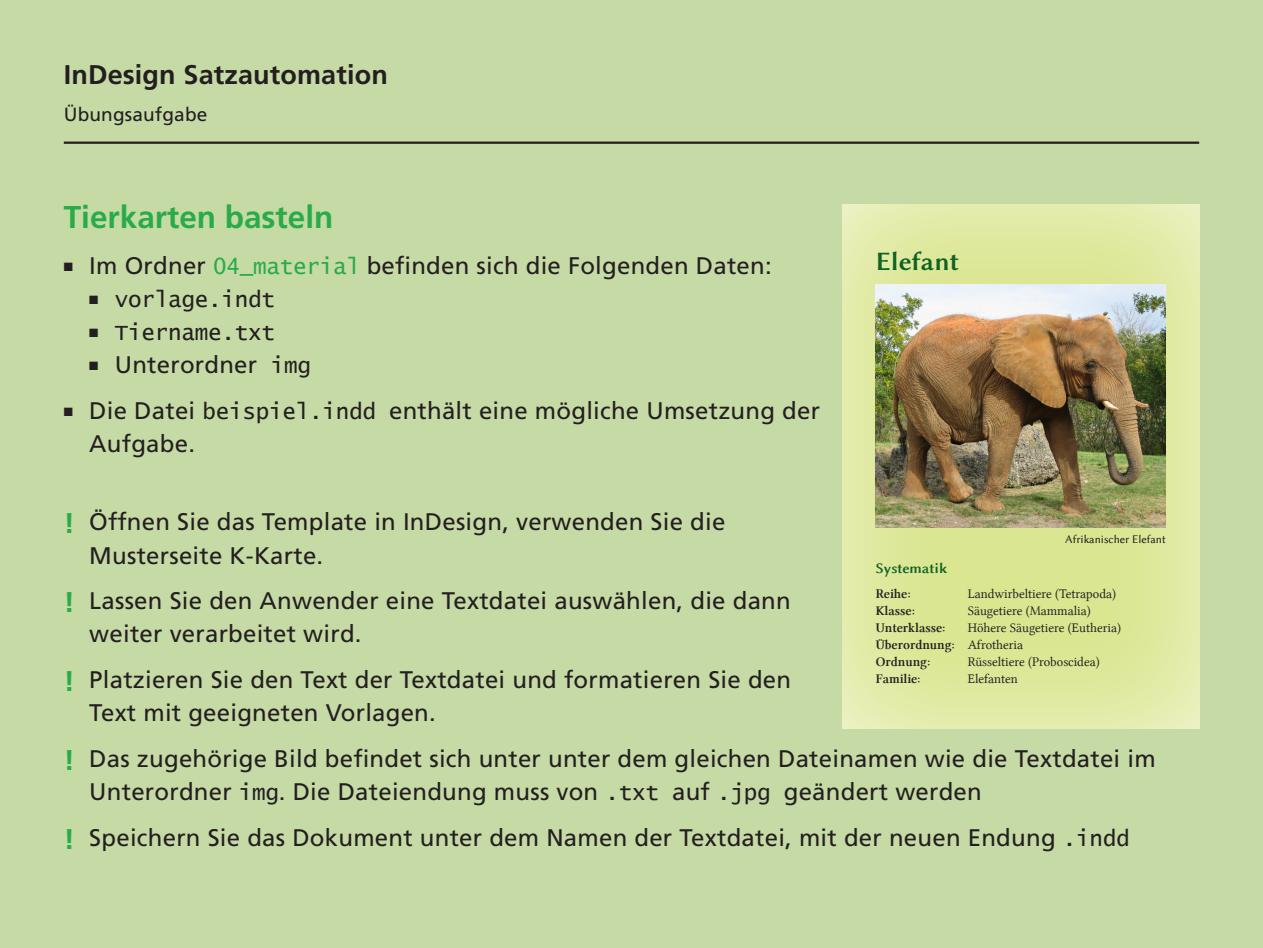
<style>
.page{position:relative;width:1263px;height:948px;background:#fff}
.page>*{position:absolute;margin:0;border:0;box-sizing:border-box;transform-origin:0 0}
.t1{font:700 31.5px "Frutiger";color:#29ab4a}
.t2{font:700 27px "Frutiger";letter-spacing:.005em;color:#231f20}
.t3{font:26.7px "Lin Biolinum OB";color:#0e6224}
.frage_aufgabe{font:24px/33px "Frutiger";letter-spacing:.01em;color:#231f20}
.aufzaehlung{font:24px/33px "Frutiger";letter-spacing:.01em;color:#231f20}
.aufzaehlung_unterpun{font:24px "Frutiger";letter-spacing:.01em;color:#231f20}
.aufzaehlung_unterpun-2{font:22.5px "Lucida Console";letter-spacing:-.01em;color:#231f20}
.t4{font:19.05px "Frutiger";letter-spacing:.01em;color:#231f20}
.t5{font:14.85px "Lin Biolinum B";color:#0e6224}
.t6{font:13.35px "Lin Libertine";color:#231f20}
.t7{font:13.35px/17.1px "Lin Libertine B";color:#231f20}
.t8{font:11.85px "Lin Biolinum";color:#231f20}
.s1{font-family:"Lucida Console";font-size:22.5px;color:#29ab4a}
.s2{font-family:"Lucida Console";font-size:22.5px}
.s3{font-weight:700;font-size:28.5px;color:#29ab4a}
.s4{font-family:"Lin Libertine"}
</style>
<div class="page">
<div style="left:0;top:0;width:1263px;height:947px;background:#c6daa6"></div>
<hr style="left:64px;top:141px;width:1135px;height:3px;background:#231f20">
<div style="left:842px;top:204px;width:357px;height:523px;background:#fff;opacity:.75"></div>
<img style="left:876px;top:284px;width:289px;height:243px">
<p class="t2" style="left:64px;top:59px;width:326px">InDesign Satzautomation</p>
<p class="t4" style="left:64px;top:103px;width:145px">Übungsaufgabe</p>
<p class="t1" style="left:64px;top:198px;width:271px">Tierkarten basteln</p>
<p class="aufzaehlung" style="left:64px;top:249px;width:709px">■ Im Ordner <span class="s1">04_material</span> befinden sich die Folgenden Daten:</p>
<p class="aufzaehlung_unterpun-2" style="left:89px;top:289px;width:187px">■ vorlage.indt</p>
<p class="aufzaehlung_unterpun-2" style="left:89px;top:322px;width:187px">■ Tiername.txt</p>
<p class="aufzaehlung_unterpun" style="left:89px;top:350px;width:223px">■ Unterordner <span class="s2">img</span></p>
<p class="aufzaehlung" style="left:89px;top:394px;width:732px;text-indent:-26px">■ Die Datei <span class="s2">beispiel.indd</span> enthält eine mögliche Umsetzung der<br>Aufgabe.</p>
<p class="t3" style="left:876px;top:245px;width:85px">Elefant</p>
<p class="frage_aufgabe" style="left:89px;top:505px;width:638px;text-indent:-26px"><span class="s3">!</span> Öffnen Sie das Template in InDesign, verwenden Sie die<br>Musterseite K-Karte.</p>
<p class="frage_aufgabe" style="left:89px;top:584px;width:703px;text-indent:-26px"><span class="s3">!</span> Lassen Sie den Anwender eine Textdatei auswählen, die dann weiter verarbeitet wird.</p>
<p class="frage_aufgabe" style="left:89px;top:663px;width:703px;text-indent:-26px"><span class="s3">!</span> Platzieren Sie den Text der Textdatei und formatieren Sie den<br>Text mit geeigneten Vorlagen.</p>
<p class="frage_aufgabe" style="left:89px;top:742px;width:1068px;text-indent:-26px"><span class="s3">!</span> Das zugehörige Bild befindet sich unter unter dem gleichen Dateinamen wie die Textdatei im<br>Unterordner <span class="s2">img</span>. Die Dateiendung muss von <span class="s2">.txt</span> auf <span class="s2">.jpg</span> geändert werden</p>
<p class="frage_aufgabe" style="left:64px;top:820px;width:1067px"><span class="s3">!</span> Speichern Sie das Dokument unter dem Namen der Textdatei, mit der neuen Endung <span class="s2">.indd</span></p>
<p class="t8" style="left:1065px;top:532px;width:102px">Afrikanischer Elefant</p>
<p class="t5" style="left:876px;top:558px;width:73px">Systematik</p>
<p class="t7" style="left:876px;top:585px;width:36px">Reihe:</p>
<p class="t6" style="left:968px;top:586px;width:150px">Landwirbeltiere (Tetrapoda)</p>
<p class="t7" style="left:876px;top:602px;width:40px">Klasse:</p>
<p class="t6" style="left:968px;top:603px;width:125px">Säugetiere (Mammalia)</p>
<p class="t7" style="left:876px;top:619px;width:71px">Unterklasse:</p>
<p class="t6" style="left:968px;top:620px;width:155px">Höhere Säugetiere (Eutheria)</p>
<p class="t7" style="left:876px;top:636px;width:149px">Überordnung: <span class="s4">Afrotheria<br></span>Ordnung:</p>
<p class="t6" style="left:968px;top:654px;width:133px">Rüsseltiere (Proboscidea)</p>
<p class="t7" style="left:876px;top:670px;width:46px">Familie:</p>
<p class="t6" style="left:968px;top:671px;width:52px">Elefanten</p>
</div>
